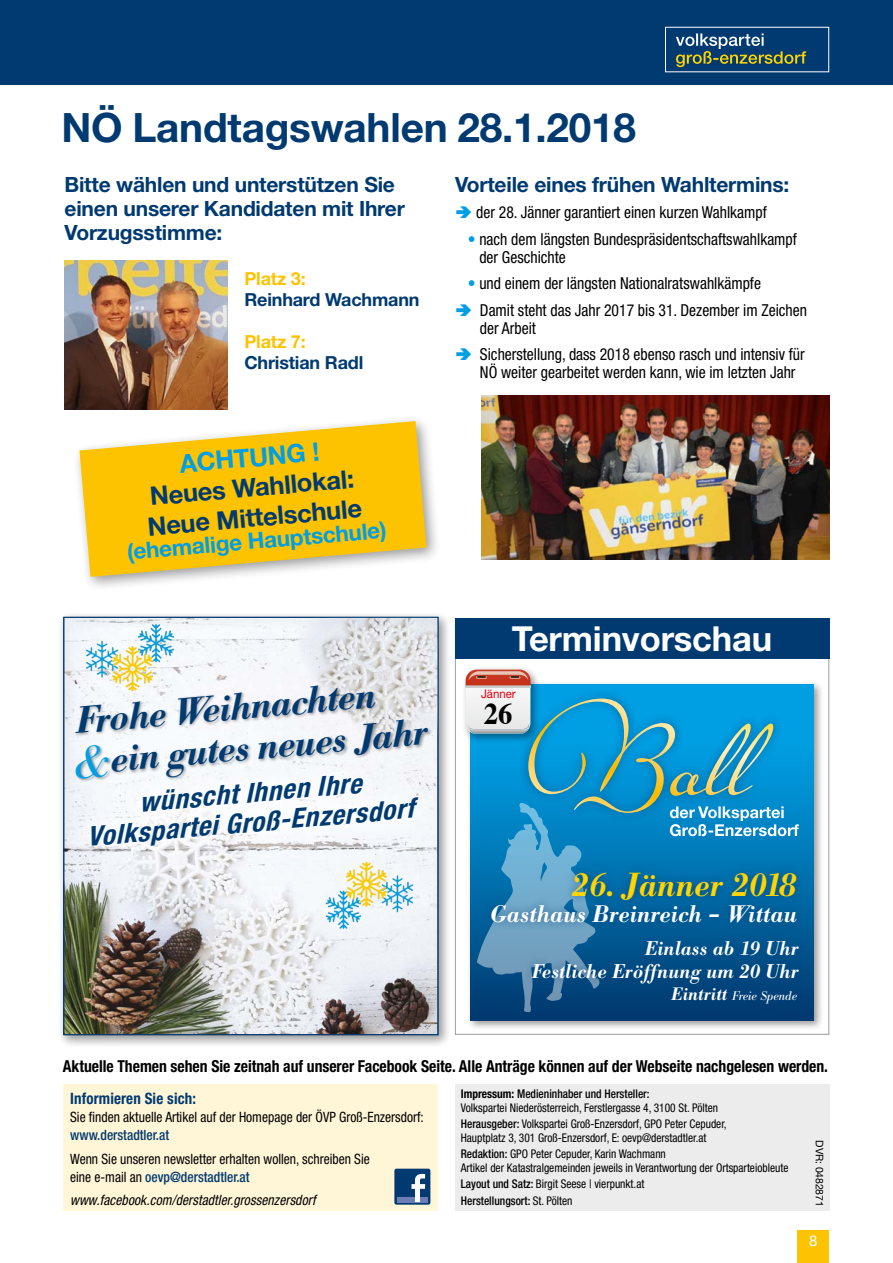
<style>
.page{position:relative;width:893px;height:1263px;background:#fff}
.page>*{position:absolute;margin:0;border:0;box-sizing:border-box;transform-origin:0 0}
.Head{font:700 40.5px "Helvetica Neue LT Std";letter-spacing:-.005em;color:#003a70}
.Head-2{font:italic 500 36.9px "Bodoni Berthold BQ";color:#003a70}
.Head-3{font:700 34.5px "Helvetica Neue LT Std";letter-spacing:-.005em;color:#fff}
.Subhead{font:italic 500 33px "Bodoni Berthold BQ";color:#ffd400}
.Copy_größer{font:700 30px "Times";color:#000;scale:.95 1}
.Head-4{font:italic 700 condensed 27px "Helvetica Neue LT Std";color:#003a70}
.Subhead_mit_Linie{font:700 25.5px/30px "Helvetica Neue LT Std";color:#003a70;text-align:center}
.Subhead-2{font:italic 500 23.7px "Bodoni Berthold BQ";color:#fff}
.Subhead_mit_Linie-2{font:700 22.5px "Helvetica Neue LT Std";color:#009ee3}
.Subhead-3{font:700 21px/24px "Helvetica Neue LT Std";letter-spacing:-.01em;color:#003a70}
.Subhead-4{font:italic 500 19.65px/22.4px "Bodoni Berthold BQ";color:#fff;text-align:right}
.Subhead_kleiner{font:700 18px/21px "Helvetica Neue LT Std";letter-spacing:-.01em;color:#003a70}
.Copy_2017{font:condensed 16.5px/18px "Helvetica Neue LT Std";color:#000;scale:.95 1}
.Copy_2017-2{font:700 condensed 16.5px "Helvetica Neue LT Std";color:#000;scale:.95 1}
.t1{font:700 condensed 15.75px "Helvetica Neue LT Std";letter-spacing:.01em;color:#003a70;scale:.95 1}
.t2{font:15px "Helvetica Neue";color:#fff}
.t3{font:condensed 14.25px/18px "Helvetica Neue LT Std";color:#000;scale:.95 1}
.t4{font:italic condensed 14.25px "Helvetica Neue LT Std";letter-spacing:.01em;color:#000;scale:.95 1}
.Subhead-5{font:italic 12.45px "Bodoni Berthold BQ";color:#fff}
.Copy_2017-3{font:condensed 12px/13.5px "Helvetica Neue LT Std";color:#000;scale:.95 1}
.Copy_2017-4{font:500 condensed 12px "Helvetica Neue LT Std";color:#000;scale:.95 1}
.Copy_größer-2{font:12px "Helvetica Neue LT Std";color:#e3000f;scale:.95 1}
.t5{font:10.5px "Helvetica Neue LT Std";letter-spacing:-.01em;color:#000}
.s1{color:#fdc300}
.s2{color:#009ee3}
.s3{font-weight:500;font-size:17.7px}
.s4{font-weight:500;color:#003a70}
.s5{font-weight:700}
.s6{font-weight:500}
.s7{font-weight:400}
</style>
<div class="page">
<div style="left:0;top:0;width:893px;height:85px;background:#003a70"></div>
<svg style="left:665px;top:27px;width:164px;height:46px"></svg>
<div style="left:798px;top:1231px;width:31px;height:32px;background:#fdc300"></div>
<div style="left:455px;top:618px;width:374px;height:417px;background:#fff;border:1px solid #9c9d9d"></div>
<div style="left:467px;top:680px;width:357px;height:351px;background:#000;opacity:.4"></div>
<div style="left:471px;top:684px;width:343px;height:336px;background:linear-gradient(to bottom,#00aff6,#003e73)"></div>
<div style="left:73px;top:414px;width:369px;height:178px;background:#000;opacity:.4"></div>
<svg style="left:79px;top:421px;width:347px;height:156px;fill:#fdc300"></svg>
<div style="left:455px;top:1084px;width:374px;height:127px;background:#ececed"></div>
<div style="left:64px;top:1084px;width:374px;height:127px;background:#fff6d8"></div>
<div style="left:394px;top:1169px;width:36px;height:36px;background:#003a70;border-radius:2px"></div>
<div style="left:397px;top:1197px;width:31px;height:5px;background:#6d7db5"></div>
<svg style="left:411px;top:1174px;width:14px;height:28px"></svg>
<div style="left:150px;top:491px;width:207px;height:21px;background:#fdc300"></div>
<svg style="left:126px;top:541px;width:263px;height:26px;background:#f3c52d"></svg>
<img style="left:65px;top:260px;width:162px;height:150px">
<img style="left:482px;top:395px;width:347px;height:165px">
<div style="left:455px;top:618px;width:374px;height:41px;background:#003a70"></div>
<div style="left:462px;top:666px;width:79px;height:78px;background:#000;opacity:.4"></div>
<svg style="left:466px;top:669px;width:333px;height:343px;background:#369fcc"></svg>
<div style="left:483px;top:863px;width:324px;height:149px;background:#003a70;opacity:.6"></div>
<div style="left:58px;top:611px;width:393px;height:437px;background:#000;opacity:.4"></div>
<div style="left:63px;top:617px;width:375px;height:418px;border:1px solid #003a70"></div>
<svg style="left:76px;top:744px;width:32px;height:35px"></svg>
<p class="Head" style="left:61px;top:102px;width:576px">NÖ Landtagswahlen 28.1.2018</p>
<p class="Subhead-3" style="left:65px;top:172px;width:342px">Bitte wählen und unterstützen Sie einen unserer Kandidaten mit Ihrer<br>Vorzugsstimme:</p>
<p class="Subhead_kleiner" style="left:244px;top:267px;width:177px"><span class="s1">Platz 3:<br></span>Reinhard Wachmann</p>
<p class="Subhead_kleiner" style="left:244px;top:330px;width:120px"><span class="s1">Platz 7:<br></span>Christian Radl</p>
<p class="Subhead-3" style="left:455px;top:172px;width:336px">Vorteile eines frühen Wahltermins:</p>
<p class="Copy_2017" style="left:476px;top:203px;width:307px">der 28. Jänner garantiert einen kurzen Wahlkampf</p>
<p class="Copy_2017" style="left:479px;top:230px;width:336px;text-indent:-12px"><span class="s2">•</span> nach dem längsten Bundespräsidentschaftswahlkampf der Geschichte</p>
<p class="Copy_2017" style="left:468px;top:274px;width:310px"><span class="s2">•</span> und einem der längsten Nationalratswahlkämpfe</p>
<p class="Copy_2017" style="left:480px;top:301px;width:346px">Damit steht das Jahr 2017 bis 31. Dezember im Zeichen der Arbeit</p>
<p class="Copy_2017" style="left:480px;top:345px;width:343px">Sicherstellung, dass 2018 ebenso rasch und intensiv für<br>NÖ weiter gearbeitet werden kann, wie im letzten Jahr</p>
<p class="Subhead_mit_Linie" style="left:146px;top:451px;width:206px;rotate:-5deg"><span class="s2">ACHTUNG !<br></span>Neues Wahllokal:</p>
<p class="Subhead_mit_Linie" style="left:146px;top:511px;width:216px;rotate:-5deg">Neue Mittelschule</p>
<p class="Subhead_mit_Linie-2" style="left:126px;top:538px;width:262px;rotate:-5deg">(ehemalige Hauptschule)</p>
<p class="Head-2" style="left:73px;top:699px;width:303px;rotate:-5deg">Frohe Weihnachten</p>
<p class="Head-2" style="left:108px;top:738px;width:320px;rotate:-5deg">ein gutes neues Jahr</p>
<p class="Head-4" style="left:138px;top:786px;width:224px;rotate:-5deg">wünscht Ihnen Ihre</p>
<p class="Head-4" style="left:85px;top:820px;width:329px;rotate:-5deg">Volkspartei Groß-Enzersdorf</p>
<p class="Head-3" style="left:512px;top:617px;width:262px">Terminvorschau</p>
<p class="Copy_größer-2" style="left:481px;top:687px;width:38px">Jänner</p>
<p class="Copy_größer" style="left:484px;top:685px;width:31px">26</p>
<p class="Subhead" style="left:572px;top:865px;width:225px">26. Jänner 2018</p>
<p class="Subhead-2" style="left:490px;top:900px;width:309px">Gasthaus Breinreich – Wittau</p>
<p class="Subhead-4" style="left:532px;top:938px;width:268px">Einlass ab 19 Uhr<br>Festliche Eröffnung um 20 Uhr</p>
<p class="Subhead-5" style="left:671px;top:989px;width:127px"><span class="s3">Eintritt</span> Freie Spende</p>
<p class="Copy_2017-2" style="left:63px;top:1056px;width:807px">Aktuelle Themen sehen Sie zeitnah auf unserer Facebook Seite. Alle Anträge können auf der Webseite nachgelesen werden.</p>
<p class="t1" style="left:70px;top:1089px;width:134px">Informieren Sie sich:</p>
<p class="t3" style="left:70px;top:1108px;width:374px">Sie finden aktuelle Artikel auf der Homepage der ÖVP Groß-Enzersdorf: <span class="s4">www.derstadtler.at</span></p>
<p class="t3" style="left:70px;top:1149px;width:317px">Wenn Sie unseren newsletter erhalten wollen, schreiben Sie eine e-mail an <span class="s4">oevp@derstadtler.at</span></p>
<p class="t4" style="left:70px;top:1191px;width:260px">www.facebook.com/derstadtler.grossenzersdorf</p>
<p class="Copy_2017-3" style="left:461px;top:1087px;width:272px"><span class="s5">Impressum:</span> <span class="s6">Medieninhaber und Hersteller:<br></span>Volkspartei Niederösterreich, Ferstlergasse 4, 3100 St. Pölten</p>
<p class="Copy_2017-3" style="left:461px;top:1117px;width:281px"><span class="s6">Herausgeber:</span> Volkspartei Groß-Enzersdorf, GPO Peter Cepuder,<br>Hauptplatz 3, 301 Groß-Enzersdorf, E: oevp@derstadtler.at</p>
<p class="Copy_2017-3" style="left:461px;top:1147px;width:346px"><span class="s6">Redaktion:</span> GPO Peter Cepuder, Karin Wachmann<br>Artikel der Katastralgemeinden jeweils in Verantwortung der Ortsparteiobleute</p>
<p class="Copy_2017-3" style="left:461px;top:1177px;width:195px"><span class="s6">Layout und Satz:</span> Birgit Seese | vierpunkt.at</p>
<p class="Copy_2017-4" style="left:461px;top:1193px;width:119px">Herstellungsort: <span class="s7">St. Pölten</span></p>
<p class="t5" style="left:826px;top:1140px;width:68px;rotate:90deg">DVR: 0482871</p>
<p class="t2" style="left:809px;top:1230px;width:10px">8</p>
</div>
